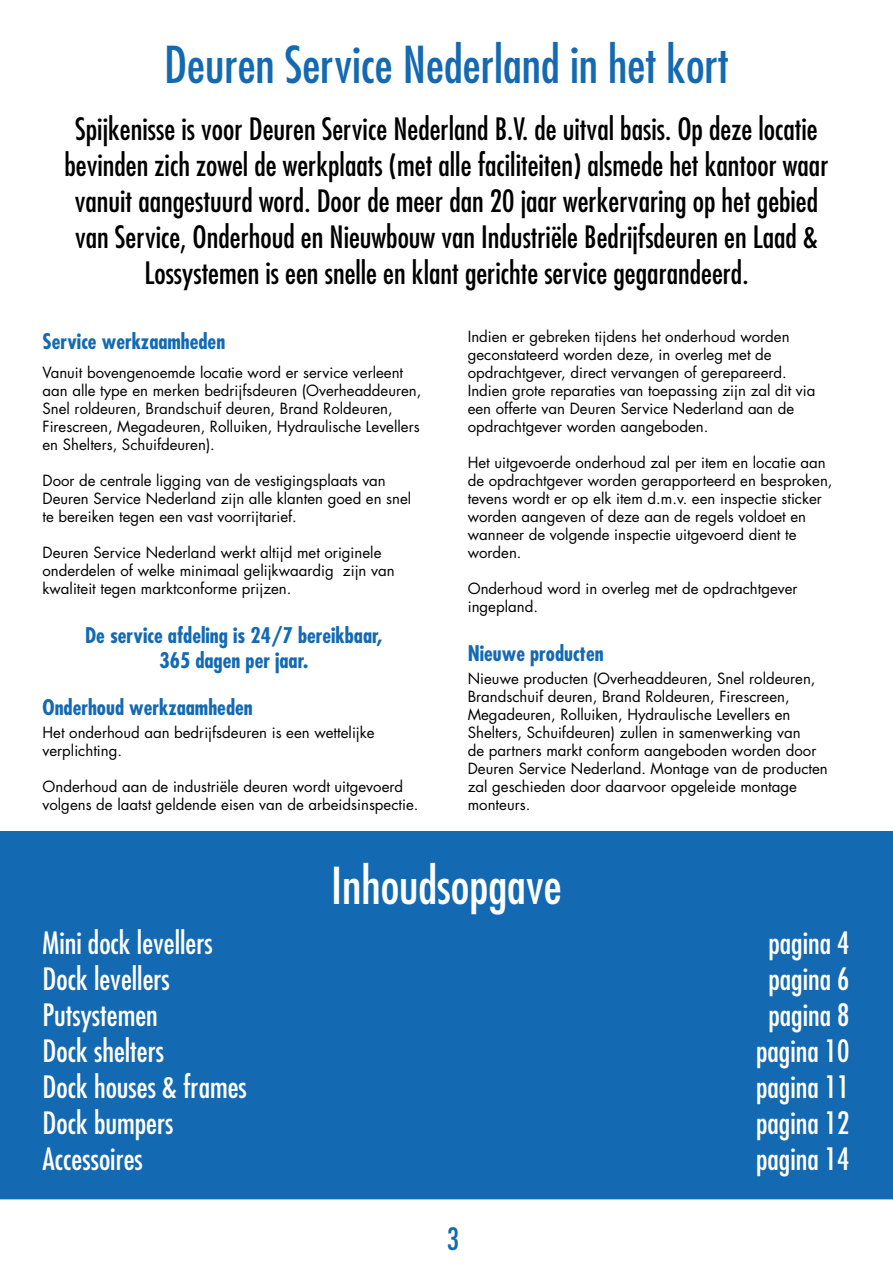
<style>
.page{position:relative;width:893px;height:1263px;background:#fff}
.page>*{position:absolute;margin:0;border:0;box-sizing:border-box;transform-origin:0 0}
.t1{font:condensed 49.5px "Futura Std";color:#146ab2}
.t2{font:condensed 49.5px "Futura Std";color:#fff}
.t3{font:condensed 30px/36px "Futura Std";color:#000;text-align:center}
.t4{font:condensed 30px "Futura Std";color:#fff}
.t5{font:condensed 30px "Futura Std";color:#146ab2}
.t6{font:700 condensed 21px/25.2px "Futura Std";color:#146ab2;text-align:center}
.t7{font:15px/18px "Futura Std";color:#000}
</style>
<div class="page">
<div style="left:0;top:831px;width:893px;height:368px;background:#146ab2"></div>
<h1 class="t1" style="left:164px;top:35px;width:566px">Deuren Service Nederland in het kort</h1>
<p class="t3" style="left:65px;top:110px;width:765px">Spijkenisse is voor Deuren Service Nederland B.V. de uitval basis. Op deze locatie bevinden zich zowel de werkplaats (met alle faciliteiten) alsmede het kantoor waar vanuit aangestuurd word. Door de meer dan 20 jaar werkervaring op het gebied van Service, Onderhoud en Nieuwbouw van Industriële Bedrijfsdeuren en Laad &amp; Lossystemen is een snelle en klant gerichte service gegarandeerd.</p>
<h3 class="t6" style="left:43px;top:329px;width:184px">Service werkzaamheden</h3>
<p class="t7" style="left:43px;top:364px;width:380px">Vanuit bovengenoemde locatie word er service verleent aan alle type en merken bedrijfsdeuren (Overheaddeuren, Snel roldeuren, Brandschuif deuren, Brand Roldeuren, Firescreen, Megadeuren, Rolluiken, Hydraulische Levellers en Shelters, Schuifdeuren).</p>
<p class="t7" style="left:43px;top:472px;width:370px">Door de centrale ligging van de vestigingsplaats van<br>Deuren Service Nederland zijn alle klanten goed en snel te bereiken tegen een vast voorrijtarief.</p>
<p class="t7" style="left:43px;top:544px;width:354px">Deuren Service Nederland werkt altijd met originele onderdelen of welke minimaal gelijkwaardig zijn van kwaliteit tegen marktconforme prijzen.</p>
<h3 class="t6" style="left:85px;top:623px;width:299px">De service afdeling is 24/7 bereikbaar,<br>365 dagen per jaar.</h3>
<h3 class="t6" style="left:43px;top:695px;width:212px">Onderhoud werkzaamheden</h3>
<p class="t7" style="left:43px;top:724px;width:334px">Het onderhoud aan bedrijfsdeuren is een wettelijke verplichting.</p>
<p class="t7" style="left:43px;top:778px;width:377px">Onderhoud aan de industriële deuren wordt uitgevoerd volgens de laatst geldende eisen van de arbeidsinspectie.</p>
<p class="t7" style="left:468px;top:328px;width:349px">Indien er gebreken tijdens het onderhoud worden geconstateerd worden deze, in overleg met de opdrachtgever, direct vervangen of gerepareerd.<br>Indien grote reparaties van toepassing zijn zal dit via een offerte van Deuren Service Nederland aan de opdrachtgever worden aangeboden.</p>
<p class="t7" style="left:468px;top:454px;width:366px">Het uitgevoerde onderhoud zal per item en locatie aan de opdrachtgever worden gerapporteerd en besproken, tevens wordt er op elk item d.m.v. een inspectie sticker worden aangeven of deze aan de regels voldoet en wanneer de volgende inspectie uitgevoerd dient te worden.</p>
<p class="t7" style="left:468px;top:580px;width:331px">Onderhoud word in overleg met de opdrachtgever ingepland.</p>
<h3 class="t6" style="left:468px;top:641px;width:137px">Nieuwe producten</h3>
<p class="t7" style="left:468px;top:670px;width:362px">Nieuwe producten (Overheaddeuren, Snel roldeuren, Brandschuif deuren, Brand Roldeuren, Firescreen, Megadeuren, Rolluiken, Hydraulische Levellers en Shelters, Schuifdeuren) zullen in samenwerking van<br>de partners markt conform aangeboden worden door Deuren Service Nederland. Montage van de producten zal geschieden door daarvoor opgeleide montage monteurs.</p>
<h1 class="t2" style="left:331px;top:856px;width:232px">Inhoudsopgave</h1>
<h2 class="t4" style="left:43px;top:925px;width:172px">Mini dock levellers</h2>
<h2 class="t4" style="left:768px;top:925px;width:83px">pagina 4</h2>
<h2 class="t4" style="left:43px;top:961px;width:129px">Dock levellers</h2>
<h2 class="t4" style="left:768px;top:961px;width:83px">pagina 6</h2>
<h2 class="t4" style="left:43px;top:997px;width:117px">Putsystemen</h2>
<h2 class="t4" style="left:768px;top:997px;width:83px">pagina 8</h2>
<h2 class="t4" style="left:43px;top:1033px;width:123px">Dock shelters</h2>
<h2 class="t4" style="left:756px;top:1033px;width:95px">pagina 10</h2>
<h2 class="t4" style="left:43px;top:1069px;width:206px">Dock houses &amp; frames</h2>
<h2 class="t4" style="left:756px;top:1069px;width:95px">pagina 11</h2>
<h2 class="t4" style="left:43px;top:1105px;width:132px">Dock bumpers</h2>
<h2 class="t4" style="left:756px;top:1105px;width:95px">pagina 12</h2>
<h2 class="t4" style="left:43px;top:1141px;width:102px">Accessoires</h2>
<h2 class="t4" style="left:756px;top:1141px;width:95px">pagina 14</h2>
<h2 class="t5" style="left:447px;top:1221px;width:14px">3</h2>
</div>
